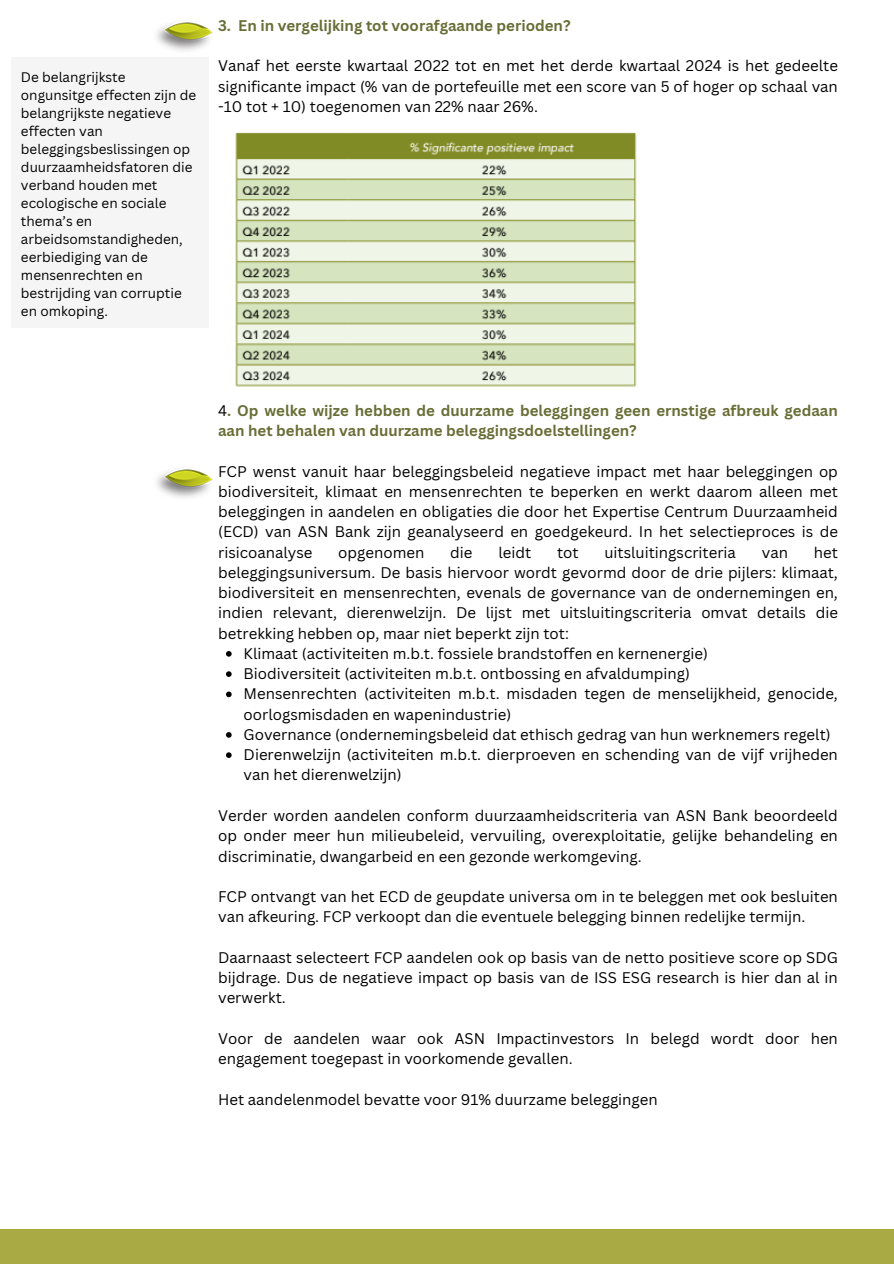
<style>
.page{position:relative;width:894px;height:1264px;background:#fff}
.page>*{position:absolute;margin:0;border:0;box-sizing:border-box;transform-origin:0 0}
.t1{font:15px/20.2px "Canva Sans";color:#000;text-align:justify}
.t2{font:700 15px/20.2px "Canva Sans";color:#696d36}
.t3{font:13.5px/18px "Canva Sans";color:#000}
.s1{font-weight:400;color:#000}
</style>
<div class="page">
<div style="left:0;top:1229px;width:893px;height:34px;background:#a9aa44"></div>
<div style="left:11px;top:57px;width:197px;height:270px;background:#f5f5f5"></div>
<svg style="left:226px;top:651px;width:5px;height:5px"></svg>
<svg style="left:226px;top:671px;width:5px;height:6px"></svg>
<svg style="left:226px;top:691px;width:5px;height:6px"></svg>
<svg style="left:226px;top:732px;width:5px;height:5px"></svg>
<svg style="left:226px;top:752px;width:5px;height:6px"></svg>
<img style="left:157px;top:22px;width:56px;height:29px">
<img style="left:157px;top:469px;width:56px;height:29px">
<img style="left:235px;top:132px;width:402px;height:255px">
<p class="t3" style="left:21px;top:68px;width:177px">De belangrijkste ongunsitge effecten zijn de belangrijkste negatieve effecten van beleggingsbeslissingen op duurzaamheidsfatoren die verband houden met ecologische en sociale thema’s en arbeidsomstandigheden, eerbiediging van de mensenrechten en bestrijding van corruptie en omkoping.</p>
<p class="t2" style="left:218px;top:15px;width:354px">3. En in vergelijking tot voorafgaande perioden?</p>
<h1 class="t1" style="left:218px;top:55px;width:621px">Vanaf het eerste kwartaal 2022 tot en met het derde kwartaal 2024 is het gedeelte significante impact (% van de portefeuille met een score van 5 of hoger op schaal van -10 tot + 10) toegenomen van 22% naar 26%.</h1>
<h2 class="t2" style="left:218px;top:400px;width:621px"><span class="s1">4</span>. Op welke wijze hebben de duurzame beleggingen geen ernstige afbreuk gedaan aan het behalen van duurzame beleggingsdoelstellingen?</h2>
<h2 class="t1" style="left:218px;top:460px;width:621px">FCP wenst vanuit haar beleggingsbeleid negatieve impact met haar beleggingen op biodiversiteit, klimaat en mensenrechten te beperken en werkt daarom alleen met beleggingen in aandelen en obligaties die door het Expertise Centrum Duurzaamheid (ECD) van ASN Bank zijn geanalyseerd en goedgekeurd. In het selectieproces is de risicoanalyse</h2>
<h2 class="t1" style="left:218px;top:541px;width:621px;text-indent:595px">het beleggingsuniversum. De basis hiervoor wordt gevormd door de drie pijlers: klimaat, biodiversiteit en mensenrechten, evenals de governance van de ondernemingen en, indien relevant, dierenwelzijn. De lijst met uitsluitingscriteria omvat details die betrekking hebben op, maar niet beperkt zijn tot:</h2>
<h2 class="t1" style="left:243px;top:643px;width:466px">Klimaat (activiteiten m.b.t. fossiele brandstoffen en kernenergie)</h2>
<p class="t1" style="left:243px;top:663px;width:447px">Biodiversiteit (activiteiten m.b.t. ontbossing en afvaldumping)</p>
<p class="t1" style="left:243px;top:683px;width:595px">Mensenrechten (activiteiten m.b.t. misdaden tegen de menselijkheid, genocide, oorlogsmisdaden en wapenindustrie)</p>
<p class="t1" style="left:243px;top:724px;width:588px">Governance (ondernemingsbeleid dat ethisch gedrag van hun werknemers regelt)</p>
<p class="t1" style="left:243px;top:744px;width:595px">Dierenwelzijn (activiteiten m.b.t. dierproeven en schending van de vijf vrijheden van het dierenwelzijn)</p>
<p class="t1" style="left:218px;top:805px;width:621px">Verder worden aandelen conform duurzaamheidscriteria van ASN Bank beoordeeld op onder meer hun milieubeleid, vervuiling, overexploitatie, gelijke behandeling en discriminatie, dwangarbeid en een gezonde werkomgeving.</p>
<h2 class="t1" style="left:218px;top:886px;width:621px">FCP ontvangt van het ECD de geupdate universa om in te beleggen met ook besluiten van afkeuring. FCP verkoopt dan die eventuele belegging binnen redelijke termijn.</h2>
<h2 class="t1" style="left:218px;top:946px;width:621px">Daarnaast selecteert FCP aandelen ook op basis van de netto positieve score op SDG bijdrage. Dus de negatieve impact op basis van de ISS ESG research is hier dan al in verwerkt.</h2>
<h2 class="t1" style="left:218px;top:1027px;width:621px">Voor de aandelen waar ook ASN Impactinvestors In belegd wordt door hen engagement toegepast in voorkomende gevallen.</h2>
<h2 class="t1" style="left:218px;top:1088px;width:441px">Het aandelenmodel bevatte voor 91% duurzame beleggingen</h2>
<h2 class="t1" style="left:338px;top:541px;width:88px">opgenomen</h2>
<h2 class="t1" style="left:450px;top:541px;width:24px">die</h2>
<h2 class="t1" style="left:498px;top:541px;width:34px">leidt</h2>
<h2 class="t1" style="left:557px;top:541px;width:23px">tot</h2>
<h2 class="t1" style="left:604px;top:541px;width:133px">uitsluitingscriteria</h2>
<h2 class="t1" style="left:761px;top:541px;width:28px">van</h2>
</div>
